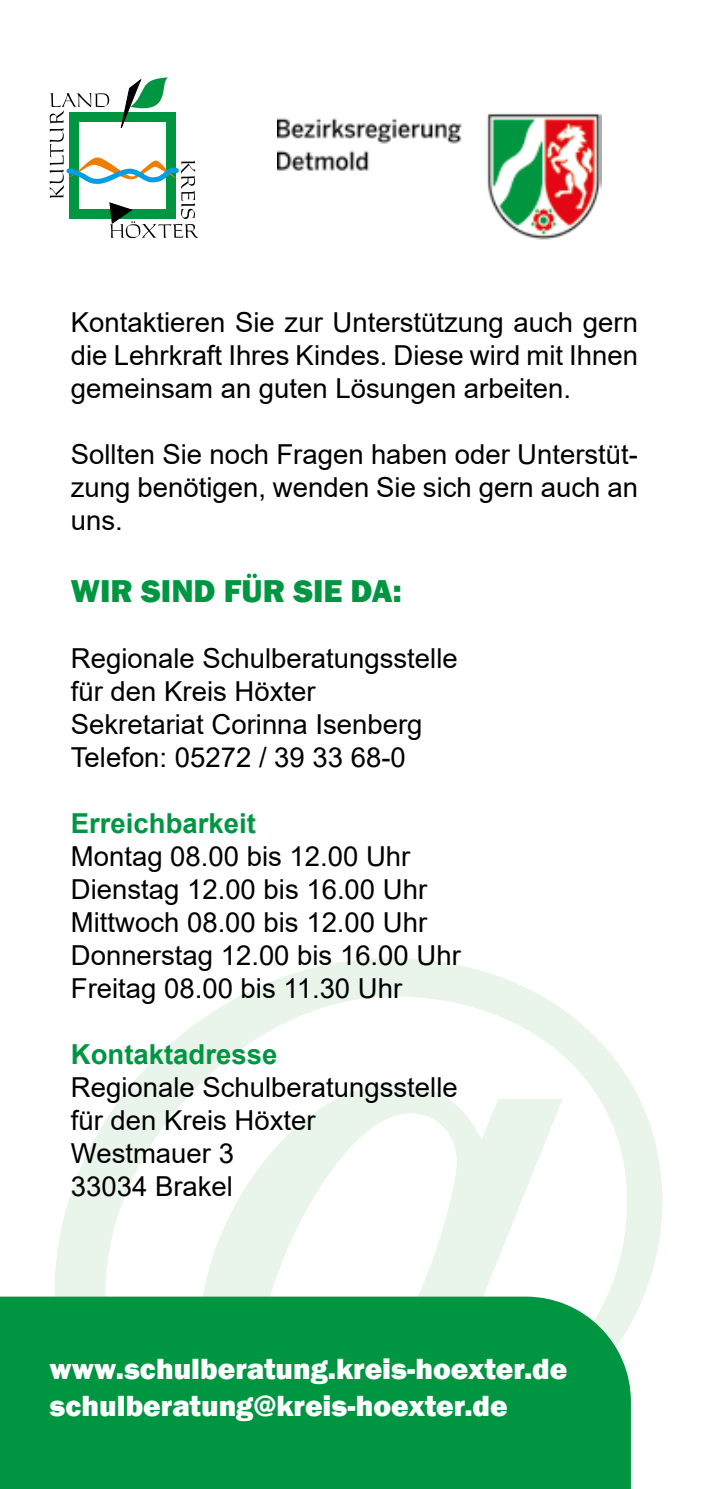
<style>
.page{position:relative;width:709px;height:1489px;background:#fff}
.page>*{position:absolute;margin:0;border:0;box-sizing:border-box;transform-origin:0 0}
.t1{font:500 750px "Flora";color:#e9f4ea}
.t2{font:800 32.5px "Franklin Gothic";color:#009641}
.t3{font:800 30px/37.5px "Franklin Gothic";color:#fff}
.t4{font:27.5px/33px "Arial";color:#000}
.t5{font:700 27.5px "Arial";color:#009641}
</style>
<div class="page">
<svg style="left:50px;top:77px;width:148px;height:161px"></svg>
<div style="left:0;top:1296px;width:631px;height:192px;background:#009641"></div>
<img style="left:278px;top:113px;width:323px;height:127px">
<p class="t4" style="left:71px;top:305px;width:568px;text-align:justify">Kontaktieren Sie zur Unterstützung auch gern die Lehrkraft Ihres Kindes. Diese wird mit Ihnen gemeinsam an guten Lösungen arbeiten.</p>
<p class="t4" style="left:71px;top:437px;width:568px;text-align:justify">Sollten Sie noch Fragen haben oder Unterstüt&shy;zung benötigen, wenden Sie sich gern auch an uns.</p>
<p class="t2" style="left:71px;top:570px;width:332px">WIR SIND FÜR SIE DA:</p>
<p class="t4" style="left:71px;top:641px;width:388px">Regionale Schulberatungsstelle für den Kreis Höxter<br>Sekretariat Corinna Isenberg<br>Telefon: 05272 / 39 33 68-0</p>
<p class="t5" style="left:71px;top:804px;width:186px">Erreichbarkeit</p>
<p class="t4" style="left:71px;top:839px;width:391px">Montag 08.00 bis 12.00 Uhr<br>Dienstag 12.00 bis 16.00 Uhr<br>Mittwoch 08.00 bis 12.00 Uhr<br>Donnerstag 12.00 bis 16.00 Uhr<br>Freitag 08.00 bis 11.30 Uhr</p>
<h1 class="t1" style="left:-24px;top:827px;width:752px">@</h1>
<p class="t5" style="left:71px;top:1035px;width:208px">Kontaktadresse</p>
<p class="t4" style="left:71px;top:1070px;width:388px">Regionale Schulberatungsstelle für den Kreis Höxter<br>Westmauer 3<br>33034 Brakel</p>
<p class="t3" style="left:50px;top:1349px;width:519px">www.schulberatung.kreis-hoexter.de schulberatung@kreis-hoexter.de</p>
</div>
